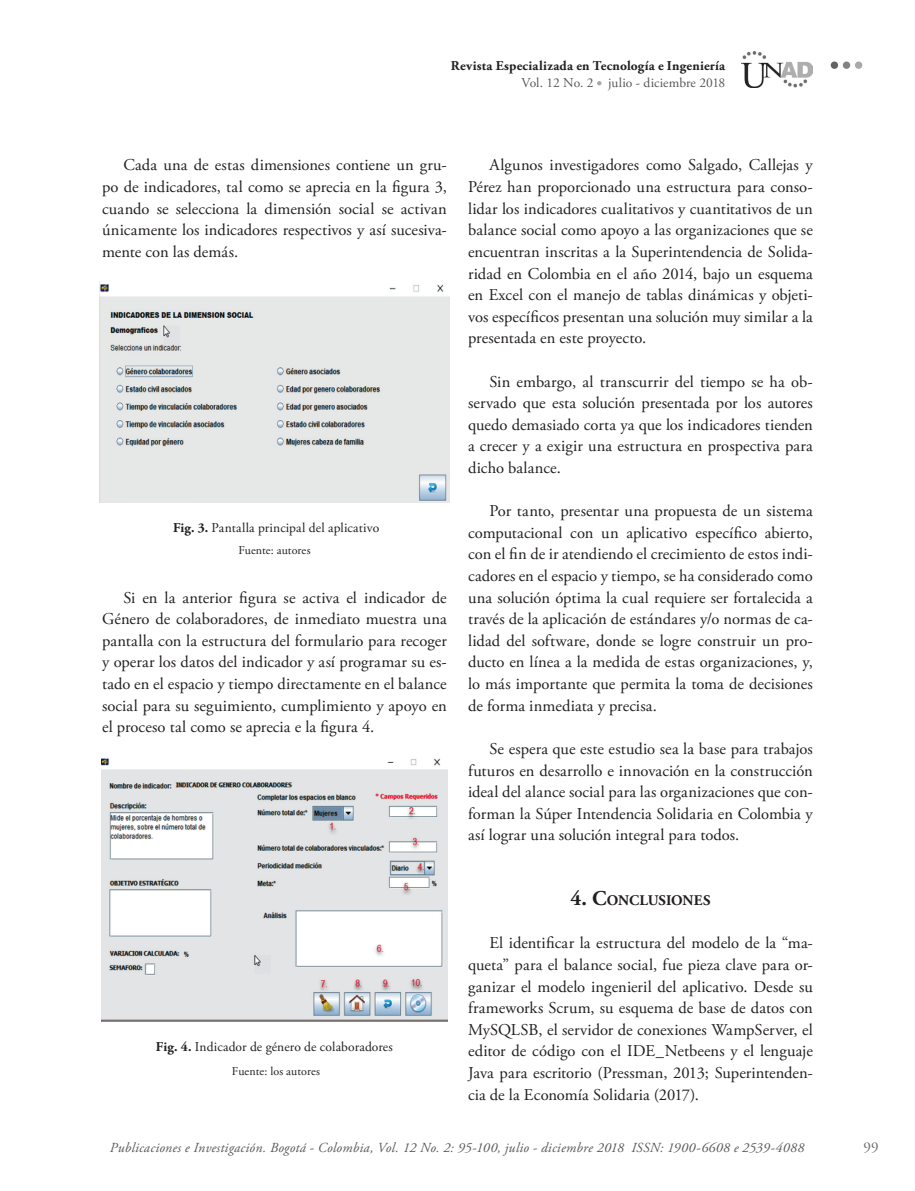
<style>
.page{position:relative;width:915px;height:1191px;background:#fff}
.page>*{position:absolute;margin:0;border:0;box-sizing:border-box;transform-origin:0 0}
.TEXTO_CORRIDO{font:16.5px/21.6px "Adobe Garamond Pro";letter-spacing:-.01em;color:#231f20;text-align:justify}
.t1{font:15px "Adobe Garamond Pro";color:#6c6d70}
._3_TITULOS{font:700 14.7px "Adobe Garamond Pro";letter-spacing:-.01em;color:#231f20}
.t2{font:italic 13.8px "Adobe Garamond Pro";letter-spacing:.02em;color:#57585a}
.t3{font:700 13.5px "Adobe Garamond Pro";letter-spacing:.015em;color:#231f20}
._3_Figura_1_linea{font:13.5px "Adobe Garamond Pro";color:#231f20}
._3_Figura_2_lineas{font:13.5px "Adobe Garamond Pro";color:#231f20}
.t4{font:13.5px "Adobe Garamond Pro";letter-spacing:-.01em;color:#57585a}
.Fuente{font:12px "Adobe Garamond Pro";color:#231f20}
.s1{font-weight:700}
.s2{font-size:21px}
</style>
<div class="page">
<img style="left:741px;top:52px;width:71px;height:35px">
<div style="left:830px;top:61px;width:7px;height:8px;background:#636366;border-radius:50%"></div>
<svg style="left:842px;top:61px;width:7px;height:8px"></svg>
<div style="left:854px;top:61px;width:8px;height:8px;background:#a8a9ad;border-radius:50%"></div>
<svg style="left:597px;top:81px;width:4px;height:4px"></svg>
<img style="left:100px;top:284px;width:349px;height:218px">
<img style="left:102px;top:758px;width:345px;height:263px">
<p class="t3" style="left:451px;top:58px;width:276px">Revista Especializada en Tecnología e Ingeniería</p>
<p class="t4" style="left:521px;top:75px;width:205px">Vol. 12 No. 2 julio - diciembre 2018</p>
<p class="TEXTO_CORRIDO" style="left:102px;top:155px;width:346px;text-indent:21px">Cada una de estas dimensiones contiene un gru&shy;po de indicadores, tal como se aprecia en la figura 3, cuando se selecciona la dimensión social se activan únicamente los indicadores respectivos y así sucesiva&shy;mente con las demás.</p>
<p class="_3_Figura_2_lineas" style="left:173px;top:519px;width:208px"><span class="s1">Fig. 3.</span> Pantalla principal del aplicativo</p>
<p class="Fuente" style="left:238px;top:543px;width:74px">Fuente: autores</p>
<p class="TEXTO_CORRIDO" style="left:102px;top:587px;width:346px;text-indent:21px">Si en la anterior figura se activa el indicador de Género de colaboradores, de inmediato muestra una pantalla con la estructura del formulario para recoger y operar los datos del indicador y así programar su es&shy;tado en el espacio y tiempo directamente en el balance social para su seguimiento, cumplimiento y apoyo en el proceso tal como se aprecia e la figura 4.</p>
<p class="_3_Figura_1_linea" style="left:156px;top:1038px;width:238px"><span class="s1">Fig. 4.</span> Indicador de género de colaboradores</p>
<p class="Fuente" style="left:232px;top:1063px;width:89px">Fuente: los autores</p>
<p class="TEXTO_CORRIDO" style="left:468px;top:155px;width:346px;text-indent:21px">Algunos investigadores como Salgado, Callejas y Pérez han proporcionado una estructura para conso&shy;lidar los indicadores cualitativos y cuantitativos de un balance social como apoyo a las organizaciones que se encuentran inscritas a la Superintendencia de Solida&shy;ridad en Colombia en el año 2014, bajo un esquema en Excel con el manejo de tablas dinámicas y objeti&shy;vos específicos presentan una solución muy similar a la presentada en este proyecto.</p>
<p class="TEXTO_CORRIDO" style="left:468px;top:371px;width:346px;text-indent:21px">Sin embargo, al transcurrir del tiempo se ha ob&shy;servado que esta solución presentada por los autores quedo demasiado corta ya que los indicadores tienden a crecer y a exigir una estructura en prospectiva para dicho balance.</p>
<p class="TEXTO_CORRIDO" style="left:468px;top:501px;width:346px;text-indent:21px">Por tanto, presentar una propuesta de un sistema computacional con un aplicativo específico abierto, con el fin de ir atendiendo el crecimiento de estos indi&shy;cadores en el espacio y tiempo, se ha considerado como una solución óptima la cual requiere ser fortalecida a través de la aplicación de estándares y/o normas de ca&shy;lidad del software, donde se logre construir un pro&shy;ducto en línea a la medida de estas organizaciones, y, lo más importante que permita la toma de decisiones de forma inmediata y precisa.</p>
<p class="TEXTO_CORRIDO" style="left:468px;top:738px;width:346px;text-indent:21px">Se espera que este estudio sea la base para trabajos futuros en desarrollo e innovación en la construcción ideal del alance social para las organizaciones que con&shy;forman la Súper Intendencia Solidaria en Colombia y así lograr una solución integral para todos.</p>
<p class="_3_TITULOS" style="left:570px;top:892px;width:141px"><span class="s2">4. C</span>ONCLUSIONES</p>
<p class="TEXTO_CORRIDO" style="left:468px;top:933px;width:346px;text-indent:21px">El identificar la estructura del modelo de la “ma&shy;queta” para el balance social, fue pieza clave para or&shy;ganizar el modelo ingenieril del aplicativo. Desde su frameworks Scrum, su esquema de base de datos con MySQLSB, el servidor de conexiones WampServer, el editor de código con el IDE_Netbeens y el lenguaje Java para escritorio (Pressman, 2013; Superintenden&shy;cia de la Economía Solidaria (2017).</p>
<p class="t2" style="left:110px;top:1139px;width:696px">Publicaciones e Investigación. Bogotá - Colombia, Vol. 12 No. 2: 95-100, julio - diciembre 2018 ISSN: 1900-6608 e 2539-4088</p>
<p class="t1" style="left:863px;top:1137px;width:17px">99</p>
</div>
